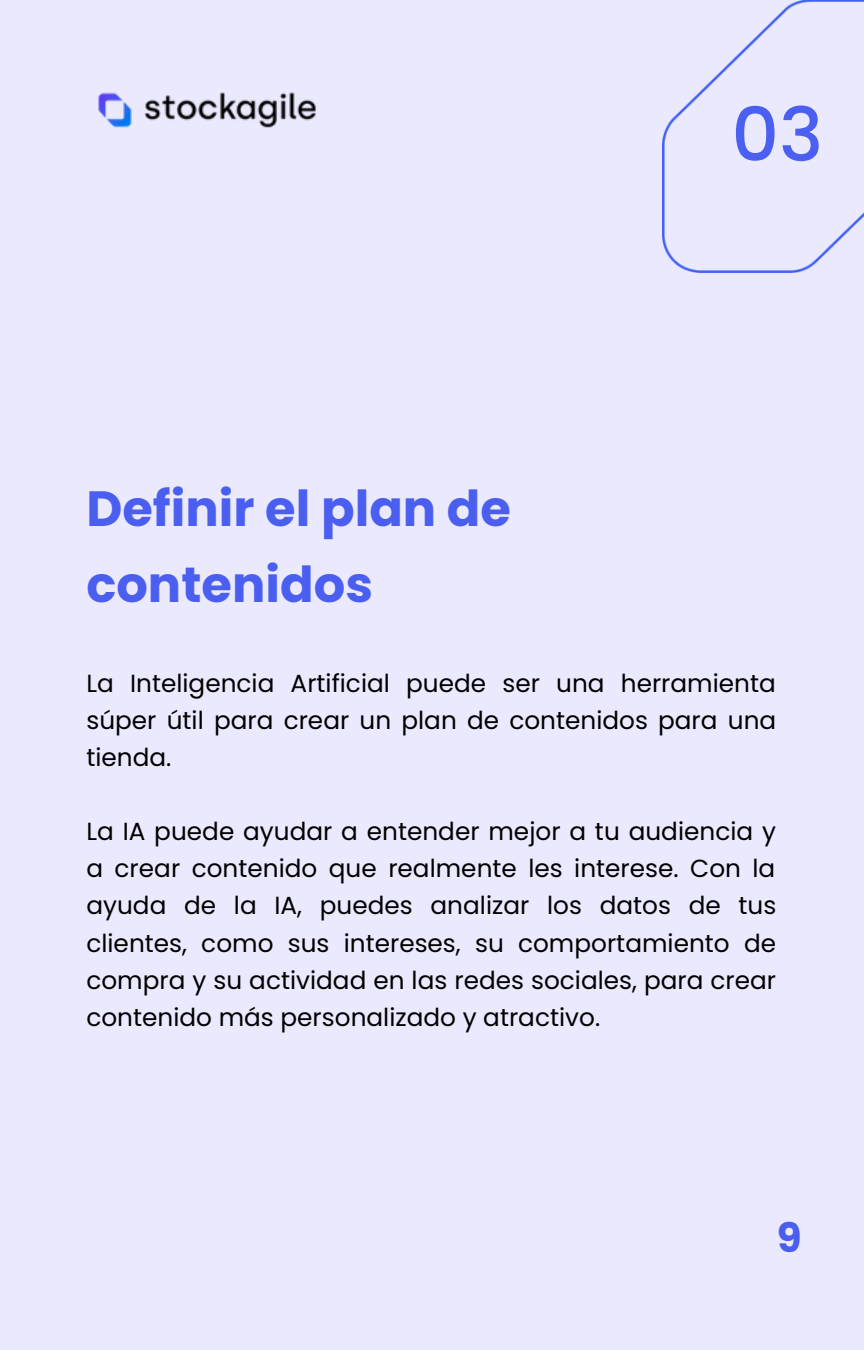
<style>
.page{position:relative;width:864px;height:1350px;background:#ebe9fd}
.page>*{position:absolute;margin:0;border:0;box-sizing:border-box;transform-origin:0 0}
.t1{font:500 74.25px "Poppins";color:#4b5ff0}
.t2{font:700 49.5px/76px "Poppins";color:#4a5ff0}
.t3{font:700 40.5px "Poppins";color:#4a5ff0}
.t4{font:24.75px/37.1px "Poppins";color:#000;text-align:justify}
</style>
<div class="page">
<img style="left:663px;top:0;width:201px;height:273px">
<img style="left:98px;top:92px;width:218px;height:36px">
<h2 class="t2" style="left:86px;top:471px;width:426px">Definir el plan de contenidos</h2>
<h1 class="t1" style="left:731px;top:83px;width:93px">03</h1>
<p class="t4" style="left:86px;top:664px;width:691px">La Inteligencia Artificial puede ser una herramienta súper útil para crear un plan de contenidos para una tienda.</p>
<p class="t4" style="left:86px;top:813px;width:691px">La IA puede ayudar a entender mejor a tu audiencia y a crear contenido que realmente les interese. Con la ayuda de la IA, puedes analizar los datos de tus clientes, como sus intereses, su comportamiento de compra y su actividad en las redes sociales, para crear contenido más personalizado y atractivo.</p>
<h3 class="t3" style="left:777px;top:1210px;width:26px">9</h3>
</div>
